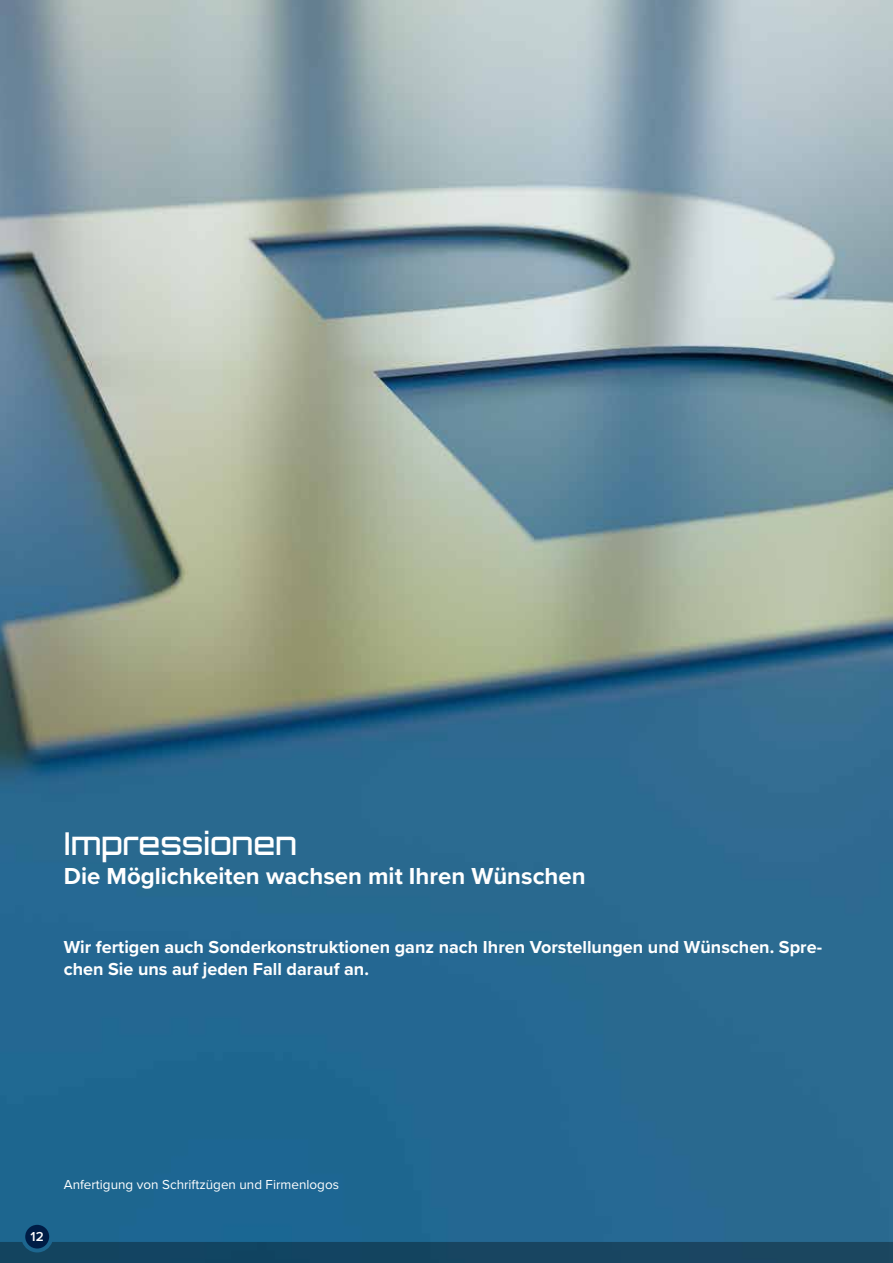
<style>
.page{position:relative;width:893px;height:1263px;background:#fff}
.page>*{position:absolute;margin:0;border:0;box-sizing:border-box;transform-origin:0 0}
.t1{font:500 31.5px "Orbitron";color:#fff}
.t2{font:700 24px "Proxima Nova";color:#fff}
.t3{font:700 18px/21.6px "Proxima Nova";color:#fff}
.t4{font:13.5px "Proxima Nova";color:#fff}
.t5{font:600 13.5px "Proxima Nova";color:#fff}
</style>
<div class="page">
<img style="left:0;top:0;width:893px;height:1263px">
<h1 class="t1" style="left:64px;top:824px;width:235px">Impressionen</h1>
<h2 class="t2" style="left:64px;top:858px;width:523px">Die Möglichkeiten wachsen mit Ihren Wünschen</h2>
<p class="t3" style="left:64px;top:936px;width:760px">Wir fertigen auch Sonderkonstruktionen ganz nach Ihren Vorstellungen und Wünschen. Spre&shy;chen Sie uns auf jeden Fall darauf an.</p>
<p class="t5" style="left:31px;top:1226px;width:15px">12</p>
<p class="t4" style="left:64px;top:1175px;width:277px">Anfertigung von Schriftzügen und Firmenlogos</p>
</div>
